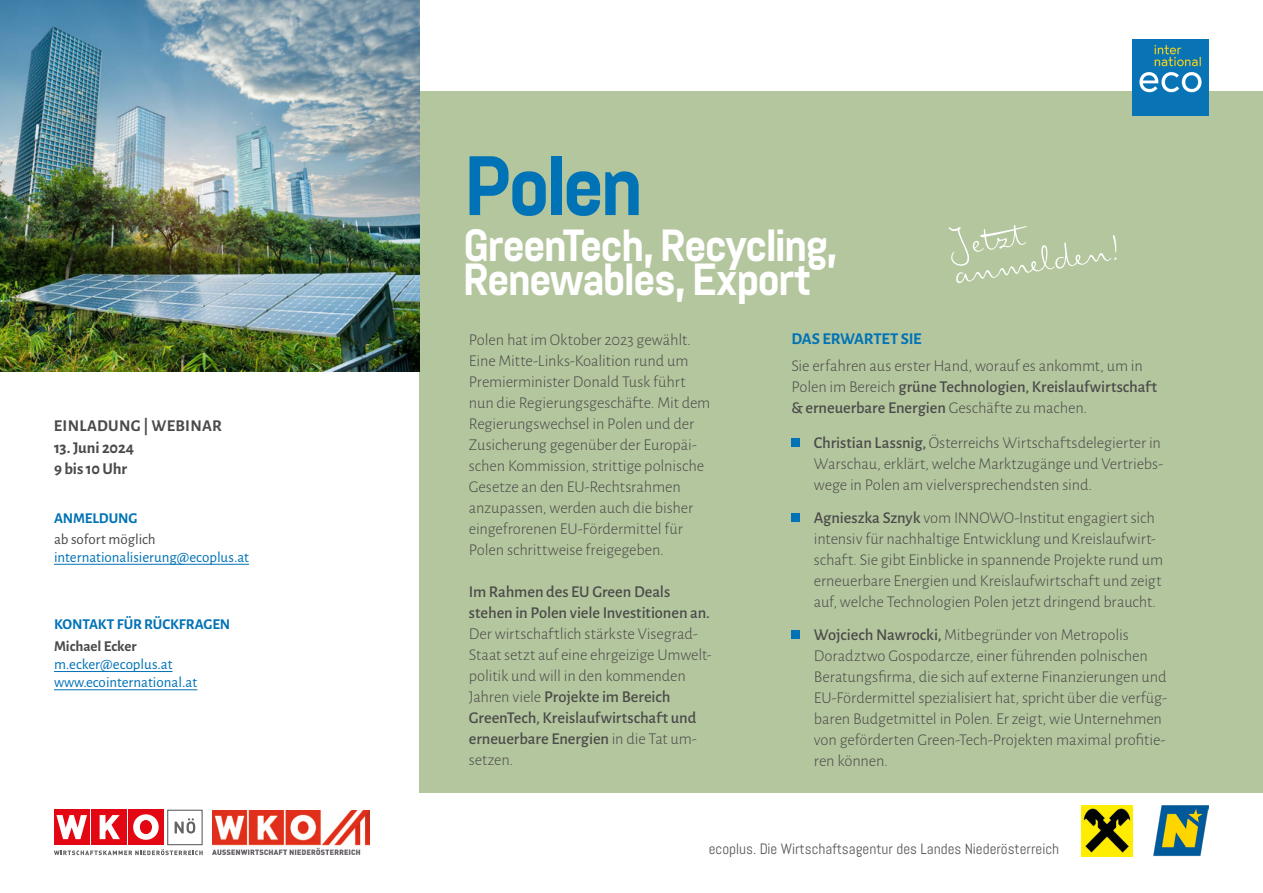
<style>
.page{position:relative;width:1263px;height:893px;background:#fff}
.page>*{position:absolute;margin:0;border:0;box-sizing:border-box;transform-origin:0 0}
.t1{font:700 84px "Abel Pro";letter-spacing:-.065em;color:#0072b6}
.t2{font:48px "Mister KOT Splendid";color:#fff}
.t3{font:700 45px/34.5px "Abel Pro";letter-spacing:-.055em;color:#fff}
.t4{font:300 16.5px/21px "Alegreya Sans";letter-spacing:-.005em;color:#4a4a49}
.t5{font:500 16.5px/21px "Alegreya Sans";letter-spacing:-.005em;color:#4a4a49}
.t6{font:700 16.5px/21px "Alegreya Sans";letter-spacing:-.01em;color:#4a4a49}
.t7{font:700 16.5px "Alegreya Sans";letter-spacing:.015em;color:#4a4a49}
.t8{font:700 16.5px "Alegreya Sans";letter-spacing:-.015em;color:#0072b6}
.t9{font:15px "Alegreya Sans";color:#0072b6}
.t10{font:15px "Abel Pro";color:#575756}
.t11{font:700 15px "Alegreya Sans";letter-spacing:-.005em;color:#0072b6}
.t12{font:15px "Alegreya Sans";color:#4a4a49}
.t13{font:700 15px "Alegreya Sans";color:#4a4a49}
.s1{font-weight:500}
</style>
<div class="page">
<div style="left:420px;top:91px;width:843px;height:701px;background:#b4c69e"></div>
<img style="left:1132px;top:39px;width:77px;height:77px">
<img style="left:1153px;top:806px;width:56px;height:51px">
<img style="left:1081px;top:805px;width:51px;height:51px">
<hr style="left:54px;top:564px;width:195px;height:1px;background:#0072b6">
<hr style="left:54px;top:671px;width:119px;height:1px;background:#0072b6">
<div style="left:791px;top:438px;width:9px;height:9px;background:#0072b6"></div>
<div style="left:791px;top:514px;width:9px;height:8px;background:#0072b6"></div>
<div style="left:791px;top:630px;width:9px;height:9px;background:#0072b6"></div>
<div style="left:128px;top:810px;width:36px;height:35px;background:#e30613"></div>
<div style="left:91px;top:810px;width:35px;height:35px;background:#e30613"></div>
<svg style="left:54px;top:849px;width:149px;height:6px"></svg>
<svg style="left:100px;top:815px;width:20px;height:24px"></svg>
<div style="left:54px;top:810px;width:35px;height:35px;background:#e30613"></div>
<svg style="left:56px;top:815px;width:31px;height:24px"></svg>
<svg style="left:133px;top:814px;width:26px;height:26px"></svg>
<div style="left:140px;top:821px;width:11px;height:12px;background:#e30613;border-radius:50%"></div>
<div style="left:140px;top:820px;width:12px;height:14px;border:1px solid #e30613;border-radius:50%"></div>
<div style="left:167px;top:810px;width:36px;height:35px;background:#fff;border:1px solid #646363"></div>
<svg style="left:175px;top:818px;width:20px;height:15px"></svg>
<hr style="left:54px;top:689px;width:143px;height:1px;background:#0072b6">
<img style="left:0;top:0;width:420px;height:371px">
<img style="left:213px;top:810px;width:157px;height:45px">
<p class="t7" style="left:54px;top:413px;width:169px">EINLADUNG | WEBINAR</p>
<p class="t6" style="left:54px;top:436px;width:82px">13. Juni 2024<br>9 bis 10 Uhr</p>
<p class="t11" style="left:54px;top:507px;width:85px">ANMELDUNG</p>
<p class="t12" style="left:54px;top:528px;width:103px">ab sofort möglich</p>
<p class="t9" style="left:54px;top:546px;width:197px">internationalisierung@ecoplus.at</p>
<p class="t11" style="left:54px;top:614px;width:178px">KONTAKT FÜR RÜCKFRAGEN</p>
<p class="t13" style="left:54px;top:635px;width:84px">Michael Ecker</p>
<p class="t9" style="left:54px;top:654px;width:120px">m.ecker@ecoplus.at</p>
<p class="t9" style="left:54px;top:672px;width:145px">www.ecointernational.at</p>
<h1 class="t1" style="left:463px;top:128px;width:183px">Polen</h1>
<h3 class="t3" style="left:463px;top:228px;width:376px">GreenTech, Recycling,<br>Renewables, Export</h3>
<h2 class="t2" style="left:945px;top:213px;width:59px;rotate:-8deg">Jetzt</h2>
<h2 class="t2" style="left:949px;top:241px;width:170px;rotate:-8deg">anmelden!</h2>
<p class="t4" style="left:469px;top:329px;width:243px">Polen hat im Oktober 2023 gewählt.<br>Eine Mitte-Links-Koalition rund um Premierminister Donald Tusk führt nun die Regierungsgeschäfte. Mit dem Regierungswechsel in Polen und der Zusicherung gegenüber der Europäi&shy;schen Kommission, strittige polnische Gesetze an den EU-Rechtsrahmen anzupassen, werden auch die bisher eingefrorenen EU-Fördermittel für Polen schrittweise freigegeben.</p>
<p class="t5" style="left:469px;top:580px;width:243px">Im Rahmen des EU Green Deals stehen in Polen viele Investitionen an.</p>
<p class="t4" style="left:469px;top:623px;width:244px">Der wirtschaftlich stärkste Visegrad-<br>Staat setzt auf eine ehrgeizige Umwelt&shy;politik und will in den kommenden<br>Jahren viele <span class="s1">Projekte im Bereich<br>GreenTech, Kreislaufwirtschaft und erneuerbare Energien</span> in die Tat um&shy;setzen.</p>
<p class="t8" style="left:791px;top:327px;width:132px">DAS ERWARTET SIE</p>
<p class="t4" style="left:791px;top:354px;width:367px">Sie erfahren aus erster Hand, worauf es ankommt, um in<br>Polen im Bereich <span class="s1">grüne Technologien, Kreislaufwirtschaft &amp; erneuerbare Energien</span> Geschäfte zu machen.</p>
<p class="t4" style="left:814px;top:432px;width:351px"><span class="s1">Christian Lassnig,</span> Österreichs Wirtschaftsdelegierter in<br>Warschau, erklärt, welche Marktzugänge und Vertriebs&shy;wege in Polen am vielversprechendsten sind.</p>
<p class="t4" style="left:814px;top:507px;width:351px"><span class="s1">Agnieszka Sznyk</span> vom INNOWO-Institut engagiert sich intensiv für nachhaltige Entwicklung und Kreislaufwirt&shy;schaft. Sie gibt Einblicke in spannende Projekte rund um erneuerbare Energien und Kreislaufwirtschaft und zeigt auf, welche Technologien Polen jetzt dringend braucht.</p>
<p class="t4" style="left:814px;top:624px;width:355px"><span class="s1">Wojciech Nawrocki,</span> Mitbegründer von Metropolis Doradztwo Gospodarcze, einer führenden polnischen Beratungsfirma, die sich auf externe Finanzierungen und EU-Fördermittel spezialisiert hat, spricht über die verfüg&shy;baren Budgetmittel in Polen. Er zeigt, wie Unternehmen von geförderten Green-Tech-Projekten maximal profitie&shy;ren können.</p>
<p class="t10" style="left:709px;top:839px;width:352px">ecoplus. Die Wirtschaftsagentur des Landes Niederösterreich</p>
</div>
